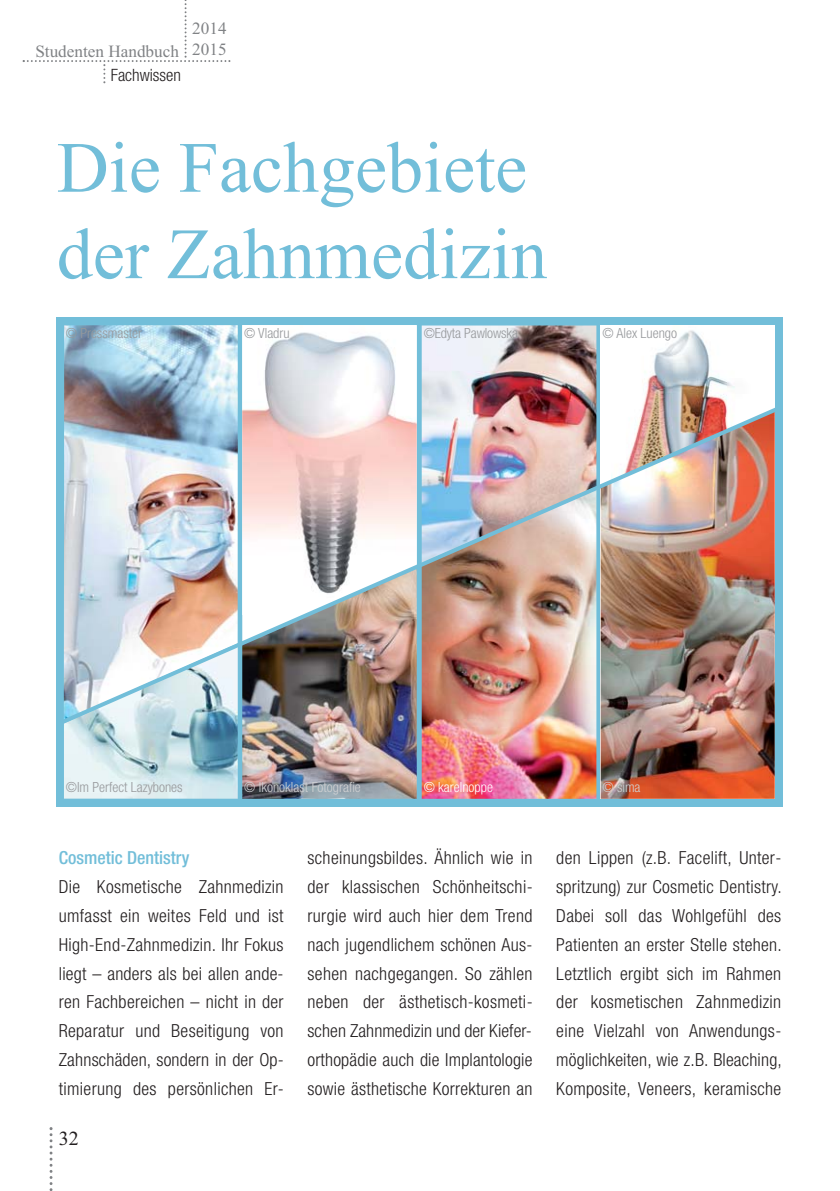
<style>
.page{position:relative;width:840px;height:1191px;background:#fff}
.page>*{position:absolute;margin:0;border:0;box-sizing:border-box;transform-origin:0 0}
.t1{font:72px/86.4px "Times New Roman";color:#72bed9}
.t2{font:20px "Times New Roman";color:#231f20}
.t3{font:300 condensed 18px/28.8px "Helvetica Neue";letter-spacing:.015em;color:#231f20;text-align:justify}
.t4{font:500 condensed 18px "Helvetica Neue";color:#72bed9}
.t5{font:17.2px/20.6px "Times New Roman";color:#808285}
.t6{font:300 condensed 17px "Helvetica Neue";color:#231f20}
.t7{font:300 condensed 14px "Helvetica Neue";color:#97999c}
.t8{font:300 condensed 14px "Helvetica Neue";color:#cfd0d2}
.t9{font:300 condensed 14px "Helvetica Neue";color:#fff}
</style>
<div class="page">
<svg style="left:23px;top:0;width:207px;height:83px"></svg>
<svg style="left:49px;top:1127px;width:3px;height:64px"></svg>
<div style="left:57px;top:317px;width:725px;height:489px;background:#72bed9"></div>
<div style="left:600px;top:325px;width:174px;height:473px;background:#fff"></div>
<img style="left:64px;top:325px;width:174px;height:78px">
<img style="left:64px;top:728px;width:174px;height:70px">
<img style="left:242px;top:728px;width:174px;height:70px">
<img style="left:242px;top:325px;width:174px;height:78px">
<img style="left:421px;top:325px;width:175px;height:78px">
<img style="left:421px;top:728px;width:175px;height:70px">
<img style="left:642px;top:330px;width:93px;height:73px">
<img style="left:600px;top:728px;width:174px;height:70px">
<img style="left:56px;top:403px;width:727px;height:325px">
<p class="t5" style="left:35px;top:43px;width:145px">Studenten Handbuch</p>
<p class="t6" style="left:111px;top:69px;width:72px">Fachwissen</p>
<p class="t5" style="left:192px;top:20px;width:36px">2014<br>2015</p>
<h1 class="t1" style="left:57px;top:131px;width:491px">Die Fachgebiete der Zahnmedizin</h1>
<p class="t7" style="left:66px;top:328px;width:78px">© Pressmaster</p>
<p class="t7" style="left:244px;top:328px;width:47px">© Vladru</p>
<p class="t7" style="left:602px;top:328px;width:76px">© Alex Luengo</p>
<p class="t7" style="left:423px;top:328px;width:96px">©Edyta Pawlowska</p>
<p class="t8" style="left:244px;top:782px;width:118px">© Ikonoklast Fotografie</p>
<p class="t7" style="left:66px;top:782px;width:118px">©Im Perfect Lazybones</p>
<p class="t9" style="left:423px;top:782px;width:71px">© karelnoppe</p>
<p class="t8" style="left:602px;top:782px;width:40px">© sima</p>
<p class="t4" style="left:59px;top:851px;width:132px">Cosmetic Dentistry</p>
<p class="t3" style="left:59px;top:874px;width:226px">Die Kosmetische Zahnmedizin umfasst ein weites Feld und ist High-End-Zahnmedizin. Ihr Fokus liegt – anders als bei allen ande - r en Fachbereichen – nicht in der Reparatur und Beseitigung von Zahnschäden, sondern in der Op&shy;timierung des persönlichen Er-</p>
<p class="t2" style="left:59px;top:1131px;width:21px">32</p>
<p class="t3" style="left:307px;top:845px;width:226px">scheinungs bildes. Ähnlich wie in der klas sischen Schönheitschi - rurgie wird auch hier dem Trend nach ju gendlichem schönen Aus&shy;sehen nachgegangen. So zählen neben der ästhetisch-kosmeti&shy;schen Zahnmedizin und der Kiefer&shy;orthopädie auch die Implantologie sowie ästhetische Korrekturen an</p>
<p class="t3" style="left:556px;top:845px;width:227px">den Lippen (z.B. Facelift, Unter&shy;spritzung) zur Cosmetic Dentistry.<br>Dabei soll das Wohlgefühl des Patienten an ers ter Stelle stehen.<br>Letztlich ergibt sich im Rahmen der kosmetischen Zahnmedizin eine Vielzahl von Anwendungs - möglichkeiten, wie z.B. Bleaching, Komposite, Veneers, keramische</p>
</div>
